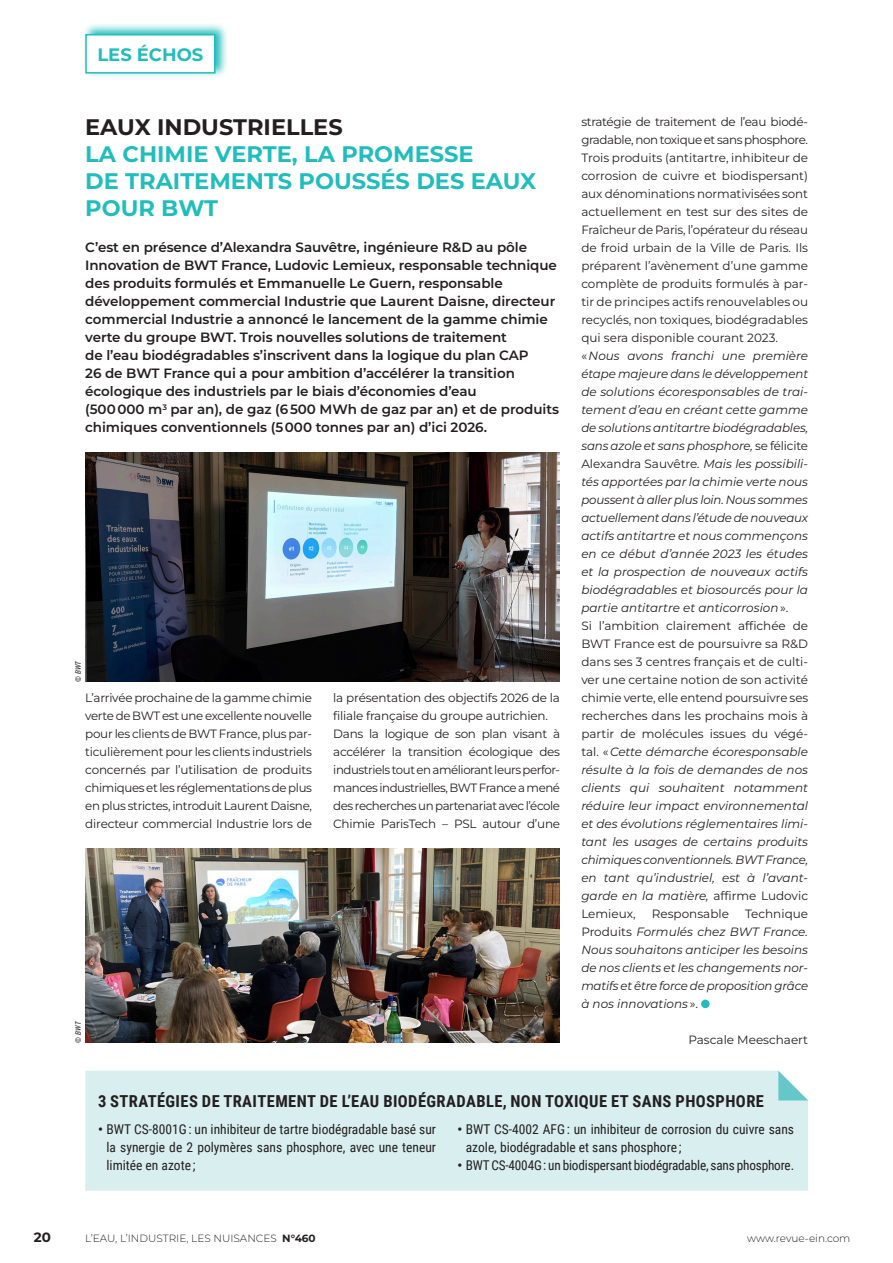
<style>
.page{position:relative;width:893px;height:1263px;background:#fff}
.page>*{position:absolute;margin:0;border:0;box-sizing:border-box;transform-origin:0 0}
.Titre_-_Les_Échos{font:700 22.5px/27px "Montserrat";color:#21bdbd}
.Titre_-_Les_Échos_NO{font:700 22.5px "Montserrat";color:#231f20}
.t1{font:700 18px "Montserrat";color:#21bdbd}
.Encadré_-_Titre{font:700 16.5px "Roboto Condensed";letter-spacing:.025em;color:#231f20}
.Chapo_-_Les_Echos{font:600 13.5px/18px "Montserrat";letter-spacing:-.005em;color:#231f20}
.t2{font:13.5px/18px "Roboto Condensed";color:#231f20;text-align:justify}
.t3{font:700 13.5px "Montserrat";color:#231f20}
.Texte_courant-Les_Éc{font:italic 12px/18px "Montserrat";color:#231f20;text-align:justify}
.Texte_courant-Les_Éc-2{font:12px/18px "Montserrat";letter-spacing:-.015em;color:#231f20;text-align:justify}
.t4{font:300 10.5px "Montserrat";color:#231f20}
.Copyright{font:italic 7.5px "Roboto Condensed";color:#231f20}
.s1{font-style:normal}
.s2{font-weight:700}
</style>
<div class="page">
<svg style="left:84px;top:24px;width:143px;height:53px"></svg>
<div style="left:86px;top:35px;width:129px;height:38px;background:#fff"></div>
<div style="left:85px;top:34px;width:130px;height:40px;border:2px solid #21bdbd"></div>
<div style="left:701px;top:999px;width:9px;height:9px;background:#21bdbd;border-radius:50%"></div>
<img style="left:85px;top:452px;width:475px;height:230px">
<div style="left:85px;top:1071px;width:723px;height:120px;background:#d8eeef"></div>
<svg style="left:778px;top:1071px;width:30px;height:29px"></svg>
<img style="left:85px;top:848px;width:475px;height:194px">
<h2 class="t1" style="left:97px;top:42px;width:107px">LES ÉCHOS</h2>
<p class="Titre_-_Les_Échos_NO" style="left:85px;top:111px;width:259px">EAUX INDUSTRIELLES</p>
<p class="Titre_-_Les_Échos" style="left:85px;top:139px;width:453px">LA CHIMIE VERTE, LA PROMESSE<br>DE TRAITEMENTS POUSSÉS DES EAUX<br>POUR BWT</p>
<p class="Chapo_-_Les_Echos" style="left:85px;top:238px;width:475px">C’est en présence d’Alexandra Sauvêtre, ingénieure R&amp;D au pôle Innovation de BWT France, Ludovic Lemieux, responsable technique des produits formulés et Emmanuelle Le Guern, responsable développement commercial Industrie que Laurent Daisne, directeur commercial Industrie a annoncé le lancement de la gamme chimie verte du groupe BWT. Trois nouvelles solutions de traitement<br>de l’eau biodégradables s’inscrivent dans la logique du plan CAP<br>26 de BWT France qui a pour ambition d’accélérer la transition écologique des industriels par le biais d’économies d’eau<br>(500 000 m<sup>3</sup> par an), de gaz (6 500 MWh de gaz par an) et de produits chimiques conventionnels (5 000 tonnes par an) d’ici 2026.</p>
<p class="Copyright" style="left:73px;top:682px;width:23px;rotate:-90deg"><span class="s1">©</span> BWT</p>
<p class="Texte_courant-Les_Éc-2" style="left:85px;top:688px;width:228px">L’arrivée prochaine de la gamme chimie verte de BWT est une excellente nouvelle pour les clients de BWT France, plus par&shy;ticulièrement pour les clients industriels concernés par l’utilisation de produits chimiques et les réglementations de plus en plus strictes, introduit Laurent Daisne, directeur commercial Industrie lors de</p>
<p class="Texte_courant-Les_Éc-2" style="left:333px;top:688px;width:228px">la présentation des objectifs 2026 de la filiale française du groupe autrichien.</p>
<p class="Texte_courant-Les_Éc-2" style="left:333px;top:724px;width:228px">Dans la logique de son plan visant à accélérer la transition écologique des industriels tout en améliorant leurs perfor&shy;mances industrielles, BWT France a mené des recherches un partenariat avec l’école Chimie ParisTech – PSL autour d’une</p>
<p class="Copyright" style="left:73px;top:1042px;width:23px;rotate:-90deg"><span class="s1">©</span> BWT</p>
<p class="Texte_courant-Les_Éc-2" style="left:581px;top:112px;width:228px">stratégie de traitement de l’eau biodé&shy;gradable, non toxique et sans phosphore.</p>
<p class="Texte_courant-Les_Éc-2" style="left:581px;top:148px;width:228px">Trois produits (antitartre, inhibiteur de corrosion de cuivre et biodispersant) aux dénominations normativisées sont actuellement en test sur des sites de Fraîcheur de Paris, l’opérateur du réseau de froid urbain de la Ville de Paris. Ils préparent l’avènement d’une gamme complète de produits formulés à par&shy;tir de principes actifs renouvelables ou recyclés, non toxiques, biodégradables qui sera disponible courant 2023.</p>
<p class="Texte_courant-Les_Éc" style="left:581px;top:346px;width:228px"><span class="s1">«</span> Nous avons franchi une première étape majeure dans le développement de solutions écoresponsables de trai&shy;tement d’eau en créant cette gamme de solutions antitartre biodégradables, sans azole et sans phosphore, <span class="s1">se félicite Alexandra Sauvêtre</span>. Mais les possibili&shy;tés apportées par la chimie verte nous poussent à aller plus loin. Nous sommes actuellement dans l’étude de nouveaux actifs antitartre et nous commençons en ce début d’année 2023 les études et la prospection de nouveaux actifs biodégradables et biosourcés pour la partie antitartre et anticorrosion <span class="s1">».</span></p>
<p class="Texte_courant-Les_Éc" style="left:581px;top:616px;width:228px"><span class="s1">Si l’ambition clairement affichée de BWT France est de poursuivre sa R&amp;D dans ses 3 centres français et de culti&shy;ver une certaine notion de son activité chimie verte, elle entend poursuivre ses recherches dans les prochains mois à partir de molécules issues du végé&shy;tal. «</span> Cette démarche écoresponsable résulte à la fois de demandes de nos clients qui souhaitent notamment réduire leur impact environnemental et des évolutions réglementaires limi&shy;tant les usages de certains produits chimiques conventionnels. BWT France, en tant qu’industriel, est à l’avant&shy;garde en la matière, <span class="s1">affirme Ludovic Lemieux,</span></p>
<p class="Texte_courant-Les_Éc" style="left:581px;top:904px;width:228px;text-indent:164px"><span class="s1">Technique Produits</span> Formulés chez BWT France.<br>Nous souhaitons anticiper les besoins de nos clients et les changements nor&shy;matifs et être force de proposition grâce à nos innovations <span class="s1">».</span></p>
<p class="Texte_courant-Les_Éc-2" style="left:688px;top:1030px;width:121px">Pascale Meeschaert</p>
<p class="Texte_courant-Les_Éc-2" style="left:652px;top:904px;width:79px">Responsable</p>
<p class="Encadré_-_Titre" style="left:98px;top:1090px;width:667px">3 STRATÉGIES DE TRAITEMENT DE L’EAU BIODÉGRADABLE, NON TOXIQUE ET SANS PHOSPHORE</p>
<p class="t2" style="left:107px;top:1120px;width:331px;text-indent:-9px"><span class="s2">•</span> BWT CS-8001G : un inhibiteur de tartre biodégradable basé sur la synergie de 2 polymères sans phosphore, avec une teneur limitée en azote ;</p>
<p class="t2" style="left:466px;top:1120px;width:330px;text-indent:-9px"><span class="s2">•</span> BWT CS-4002 AFG : un inhibiteur de corrosion du cuivre sans azole, biodégradable et sans phosphore ;</p>
<p class="t2" style="left:457px;top:1156px;width:338px"><span class="s2">•</span> BWT CS-4004G : un biodispersant biodégradable, sans phosphore.</p>
<p class="t3" style="left:34px;top:1227px;width:19px">20</p>
<p class="t4" style="left:85px;top:1231px;width:232px">L’EAU, L’INDUSTRIE, LES NUISANCES <span class="s2">N°460</span></p>
<p class="t4" style="left:747px;top:1231px;width:105px">www.revue-ein.com</p>
</div>
